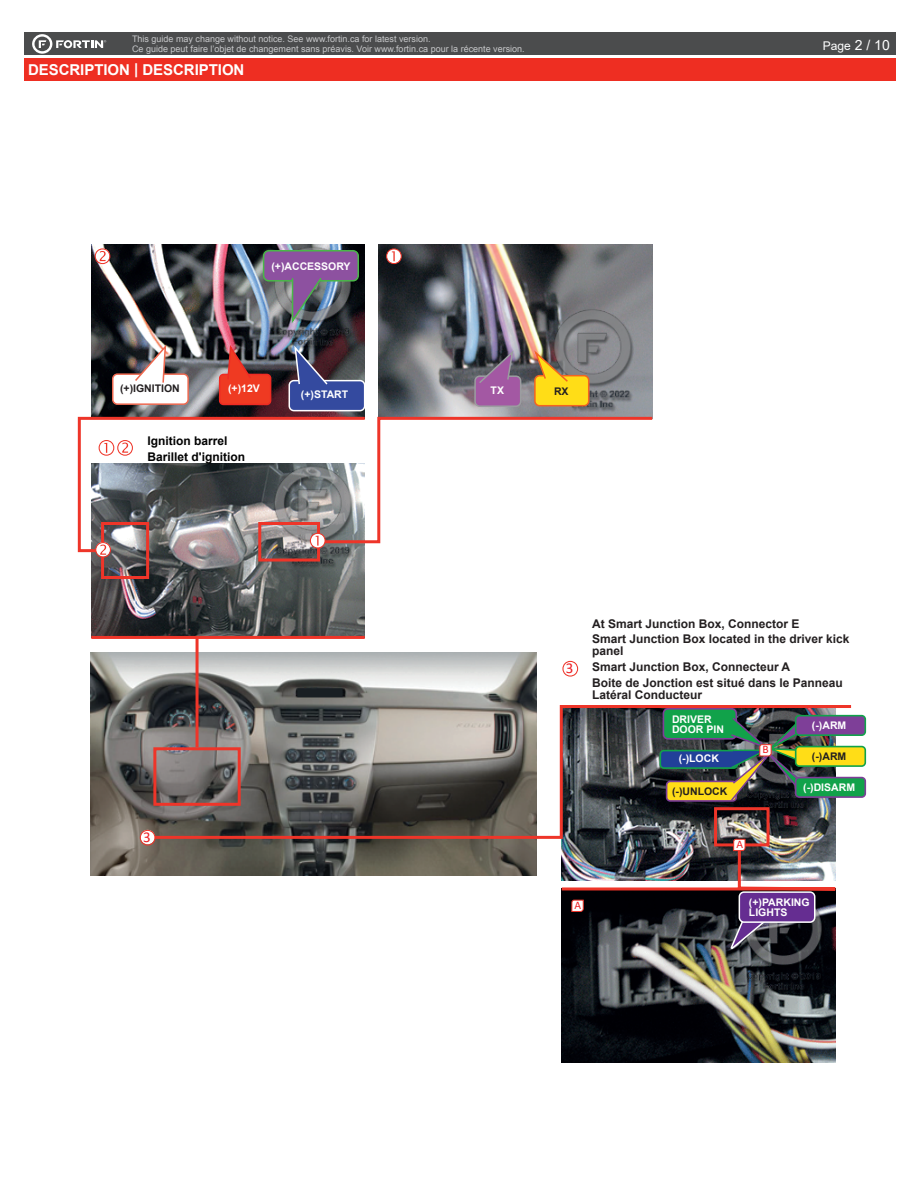
<style>
.page{position:relative;width:918px;height:1188px;background:#fff}
.page>*{position:absolute;margin:0;border:0;box-sizing:border-box;transform-origin:0 0}
.t1{font:700 15px "Arial";letter-spacing:-.005em;color:#fff}
.t2{font:15px "Calibri";color:#ee1d23}
.t3{font:700 12px/15.6px "Arial";color:#231f20}
.t4{font:700 12px/16.2px "Arial";color:#000001}
.t5{font:12px "Arial";color:#fff}
.t6{font:11.55px "Calibri";color:#ee1d23}
.t7{font:700 10.5px/10.5px "Arial";color:#fff}
.t8{font:700 10.5px "Arial";color:#231f20}
.t9{font:9px/9.8px "Arial";color:#c7c8ca}
.s1{font-size:13.95px}
</style>
<div class="page">
<div style="left:24px;top:33px;width:872px;height:22px;background:#4b4c4d"></div>
<div style="left:24px;top:58px;width:872px;height:23px;background:#ee2e22"></div>
<svg style="left:32px;top:34px;width:74px;height:20px"></svg>
<img style="left:562px;top:892px;width:273px;height:171px">
<img style="left:91px;top:558px;width:274px;height:78px">
<img style="left:379px;top:245px;width:273px;height:170px">
<img style="left:91px;top:245px;width:274px;height:170px">
<img style="left:91px;top:653px;width:445px;height:222px">
<svg style="left:386px;top:248px;width:16px;height:16px"></svg>
<svg style="left:95px;top:248px;width:15px;height:16px"></svg>
<div style="left:220px;top:374px;width:51px;height:30px;background:#ef3a22;border-radius:4px"></div>
<div style="left:219px;top:374px;width:52px;height:31px;border:2px solid #ee2b23;border-radius:4px"></div>
<div style="left:289px;top:381px;width:76px;height:30px;background:#344a9f;border-radius:5px"></div>
<div style="left:289px;top:380px;width:76px;height:31px;border:2px solid #fff;border-radius:5px"></div>
<div style="left:113px;top:374px;width:75px;height:30px;background:#fff;border-radius:5px"></div>
<div style="left:112px;top:373px;width:77px;height:32px;border:2px solid #ee6950;border-radius:5px"></div>
<div style="left:264px;top:251px;width:94px;height:30px;background:#8d51a0;border-radius:5px"></div>
<div style="left:263px;top:250px;width:96px;height:32px;border:2px solid #49b748;border-radius:5px"></div>
<svg style="left:133px;top:342px;width:34px;height:41px"></svg>
<div style="left:535px;top:376px;width:54px;height:30px;background:#ffdd17;border-radius:5px"></div>
<div style="left:534px;top:375px;width:55px;height:31px;border:2px solid #f36421;border-radius:5px"></div>
<div style="left:475px;top:376px;width:46px;height:30px;background:#a358a3;border-radius:5px"></div>
<div style="left:474px;top:375px;width:47px;height:32px;border:2px solid #9b9da0;border-radius:5px"></div>
<svg style="left:478px;top:348px;width:37px;height:35px"></svg>
<svg style="left:533px;top:348px;width:36px;height:35px"></svg>
<svg style="left:291px;top:278px;width:32px;height:48px;background:#6b667d"></svg>
<svg style="left:293px;top:343px;width:36px;height:42px;background:#4e4d6d"></svg>
<svg style="left:226px;top:343px;width:26px;height:36px"></svg>
<svg style="left:562px;top:661px;width:16px;height:16px"></svg>
<svg style="left:571px;top:899px;width:13px;height:13px"></svg>
<svg style="left:151px;top:704px;width:703px;height:136px;background:#78706c"></svg>
<svg style="left:140px;top:830px;width:15px;height:16px"></svg>
<svg style="left:730px;top:909px;width:49px;height:42px;background:#4b4457"></svg>
<div style="left:739px;top:892px;width:76px;height:30px;background:#652d91;border-radius:5px"></div>
<div style="left:739px;top:891px;width:76px;height:32px;border:2px solid #fff;border-radius:5px"></div>
<div style="left:101px;top:522px;width:48px;height:57px;border:3px solid #ee3529"></div>
<div style="left:258px;top:522px;width:62px;height:40px;border:3px solid #ee3529"></div>
<div style="left:153px;top:747px;width:88px;height:59px;border:3px solid #ee3529"></div>
<svg style="left:368px;top:415px;width:285px;height:129px"></svg>
<svg style="left:77px;top:415px;width:291px;height:143px"></svg>
<hr style="left:91px;top:636px;width:274px;height:3px;background:#ee3529">
<hr style="left:196px;top:637px;width:3px;height:110px;background:#ee3529">
<div style="left:663px;top:709px;width:73px;height:30px;background:#11a24a;border-radius:5px"></div>
<div style="left:663px;top:708px;width:74px;height:32px;border:2px solid #7e3f98;border-radius:5px"></div>
<div style="left:796px;top:747px;width:69px;height:19px;background:#ffdd17;border-radius:4px"></div>
<div style="left:795px;top:746px;width:71px;height:21px;border:2px solid #11a24a;border-radius:4px"></div>
<div style="left:796px;top:778px;width:69px;height:19px;background:#11a24a;border-radius:4px"></div>
<div style="left:795px;top:777px;width:71px;height:21px;border:2px solid #7e3f98;border-radius:4px"></div>
<img style="left:559px;top:716px;width:279px;height:176px">
<div style="left:796px;top:716px;width:69px;height:19px;background:#7e3f98;border-radius:4px"></div>
<div style="left:795px;top:715px;width:71px;height:21px;border:2px solid #11a24a;border-radius:4px"></div>
<p class="t9" style="left:132px;top:34px;width:394px">This guide may change without notice. See www.fortin.ca for latest version.<br>Ce guide peut faire l’objet de changement sans préavis. Voir www.fortin.ca pour la récente version.</p>
<p class="t1" style="left:28px;top:59px;width:218px">DESCRIPTION | DESCRIPTION</p>
<p class="t5" style="left:823px;top:38px;width:69px">Page <span class="s1">2 / 10</span></p>
<p class="t7" style="left:271px;top:261px;width:81px">(+)ACCESSORY</p>
<p class="t8" style="left:120px;top:381px;width:61px">(+)IGNITION</p>
<p class="t7" style="left:228px;top:383px;width:33px">(+)12V</p>
<p class="t7" style="left:491px;top:385px;width:15px">TX</p>
<p class="t8" style="left:554px;top:383px;width:16px">RX</p>
<p class="t7" style="left:301px;top:389px;width:49px">(+)START</p>
<p class="t4" style="left:148px;top:432px;width:99px">Ignition barrel<br>Barillet d'ignition</p>
<p class="t2" style="left:143px;top:826px;width:9px">3</p>
<p class="t2" style="left:566px;top:658px;width:9px">3</p>
<p class="t3" style="left:592px;top:616px;width:259px">At Smart Junction Box, Connector E<br>Smart Junction Box located in the driver kick</p>
<p class="t3" style="left:592px;top:644px;width:252px">panel<br>Smart Junction Box, Connecteur A<br>Boite de Jonction est situé dans le Panneau</p>
<p class="t3" style="left:592px;top:687px;width:112px">Latéral Conducteur</p>
<p class="t7" style="left:672px;top:714px;width:53px">DRIVER<br>DOOR PIN</p>
<p class="t7" style="left:679px;top:753px;width:42px">(-)LOCK</p>
<p class="t8" style="left:672px;top:784px;width:57px">(-)UNLOCK</p>
<p class="t6" style="left:736px;top:836px;width:8px">A</p>
<p class="t6" style="left:763px;top:742px;width:8px">B</p>
<p class="t7" style="left:812px;top:721px;width:36px">(-)ARM</p>
<p class="t8" style="left:812px;top:749px;width:36px">(-)ARM</p>
<p class="t7" style="left:803px;top:782px;width:53px">(-)DISARM</p>
<p class="t6" style="left:575px;top:897px;width:8px">A</p>
<p class="t7" style="left:749px;top:897px;width:62px">(+)PARKING<br>LIGHTS</p>
</div>
